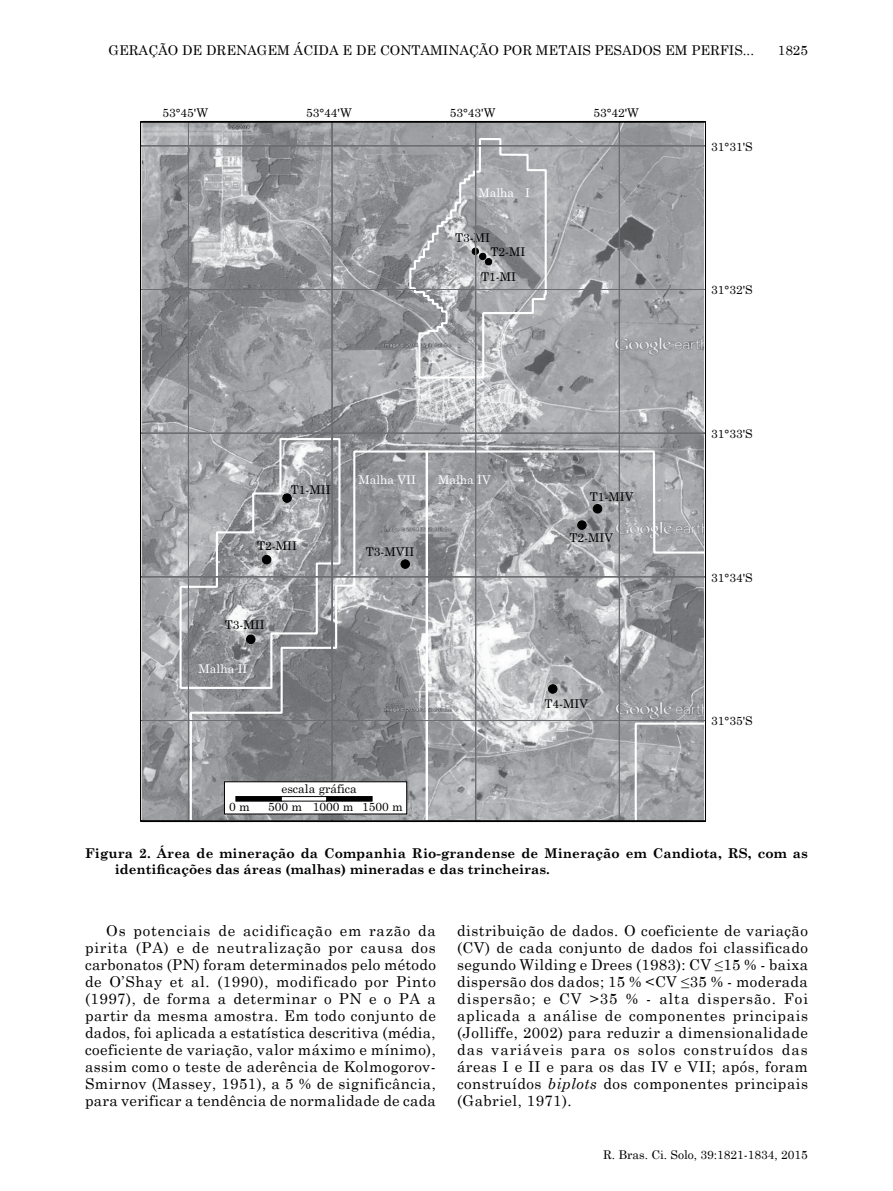
<style>
.page{position:relative;width:893px;height:1191px;background:#fff}
.page>*{position:absolute;margin:0;border:0;box-sizing:border-box;transform-origin:0 0}
.t1{font:15px/17px "Century Schoolbook";letter-spacing:.03em;color:#000;text-align:justify}
.t2{font:700 13.5px/16.2px "Century Schoolbook";letter-spacing:.01em;color:#000}
.t3{font:13.5px "Century Schoolbook";color:#000}
.t4{font:12px "Century Schoolbook";color:#000}
.t5{font:12px "Century Schoolbook";color:#fff}
.s1{font-style:italic}
</style>
<div class="page">
<svg style="left:140px;top:121px;width:566px;height:701px;background:#9d9fa2"></svg>
<div style="left:224px;top:781px;width:183px;height:33px;background:#fff;border:1px solid #000"></div>
<div style="left:327px;top:796px;width:45px;height:5px;background:#000"></div>
<div style="left:236px;top:796px;width:45px;height:5px;background:#000"></div>
<svg style="left:281px;top:796px;width:46px;height:5px"></svg>
<p class="t3" style="left:109px;top:38px;width:647px">Geração de Drenagem Ácida e de Contaminação por Metais Pesados em Perfis...</p>
<p class="t3" style="left:778px;top:38px;width:32px">1825</p>
<p class="t4" style="left:162px;top:102px;width:47px">53°45'W</p>
<p class="t4" style="left:306px;top:102px;width:47px">53°44'W</p>
<p class="t4" style="left:450px;top:102px;width:47px">53°43'W</p>
<p class="t4" style="left:593px;top:102px;width:47px">53°42'W</p>
<p class="t5" style="left:478px;top:182px;width:53px">Malha I</p>
<p class="t4" style="left:455px;top:227px;width:36px">T3-MI</p>
<p class="t4" style="left:491px;top:242px;width:36px">T2-MI</p>
<p class="t4" style="left:481px;top:267px;width:36px">T1-MI</p>
<p class="t4" style="left:291px;top:479px;width:41px">T1-MII</p>
<p class="t4" style="left:257px;top:535px;width:41px">T2-MII</p>
<p class="t4" style="left:225px;top:615px;width:41px">T3-MII</p>
<p class="t5" style="left:199px;top:658px;width:50px">Malha II</p>
<p class="t5" style="left:358px;top:469px;width:59px">Malha VII</p>
<p class="t5" style="left:438px;top:470px;width:54px">Malha IV</p>
<p class="t4" style="left:366px;top:542px;width:50px">T3-MVII</p>
<p class="t4" style="left:281px;top:779px;width:77px">escala gráfica</p>
<p class="t4" style="left:229px;top:796px;width:22px">0 m</p>
<p class="t4" style="left:268px;top:796px;width:136px">500 m 1000 m 1500 m</p>
<p class="t4" style="left:590px;top:486px;width:45px">T1-MIV</p>
<p class="t4" style="left:570px;top:528px;width:45px">T2-MIV</p>
<p class="t4" style="left:545px;top:693px;width:45px">T4-MIV</p>
<p class="t4" style="left:711px;top:136px;width:43px">31°31'S</p>
<p class="t4" style="left:711px;top:280px;width:43px">31°32'S</p>
<p class="t4" style="left:711px;top:423px;width:43px">31°33'S</p>
<p class="t4" style="left:711px;top:567px;width:43px">31°34'S</p>
<p class="t4" style="left:711px;top:711px;width:43px">31°35'S</p>
<p class="t2" style="left:115px;top:844px;width:695px;text-indent:-30px">Figura 2. Área de mineração da Companhia Rio-grandense de Mineração em Candiota, RS, com as identificações das áreas (malhas) mineradas e das trincheiras.</p>
<p class="t1" style="left:85px;top:921px;width:352px;text-indent:21px">Os potenciais de acidificação em razão da pirita (PA) e de neutralização por causa dos carbonatos (PN) foram determinados pelo método de O’Shay et al. (1990), modificado por Pinto (1997), de forma a determinar o PN e o PA a partir da mesma amostra. Em todo conjunto de dados, foi aplicada a estatística descritiva (média, coeficiente de variação, valor máximo e mínimo), assim como o teste de aderência de Kolmogorov-Smirnov (Massey, 1951), a 5 % de significância, para verificar a tendência de normalidade de cada</p>
<p class="t1" style="left:457px;top:921px;width:352px">distribuição de dados. O coeficiente de variação (CV) de cada conjunto de dados foi classificado segundo Wilding e Drees (1983): CV ≤15 % - baixa dispersão dos dados; 15 % &lt;CV ≤35 % - moderada dispersão; e CV &gt;35 % - alta dispersão. Foi aplicada a análise de componentes principais (Jolliffe, 2002) para reduzir a dimensionalidade das variáveis para os solos construídos das áreas I e II e para os das IV e VII; após, foram construídos <span class="s1">biplots</span> dos componentes principais (Gabriel, 1971).</p>
<p class="t4" style="left:603px;top:1145px;width:206px">R. Bras. Ci. Solo, 39:1821-1834, 2015</p>
</div>
